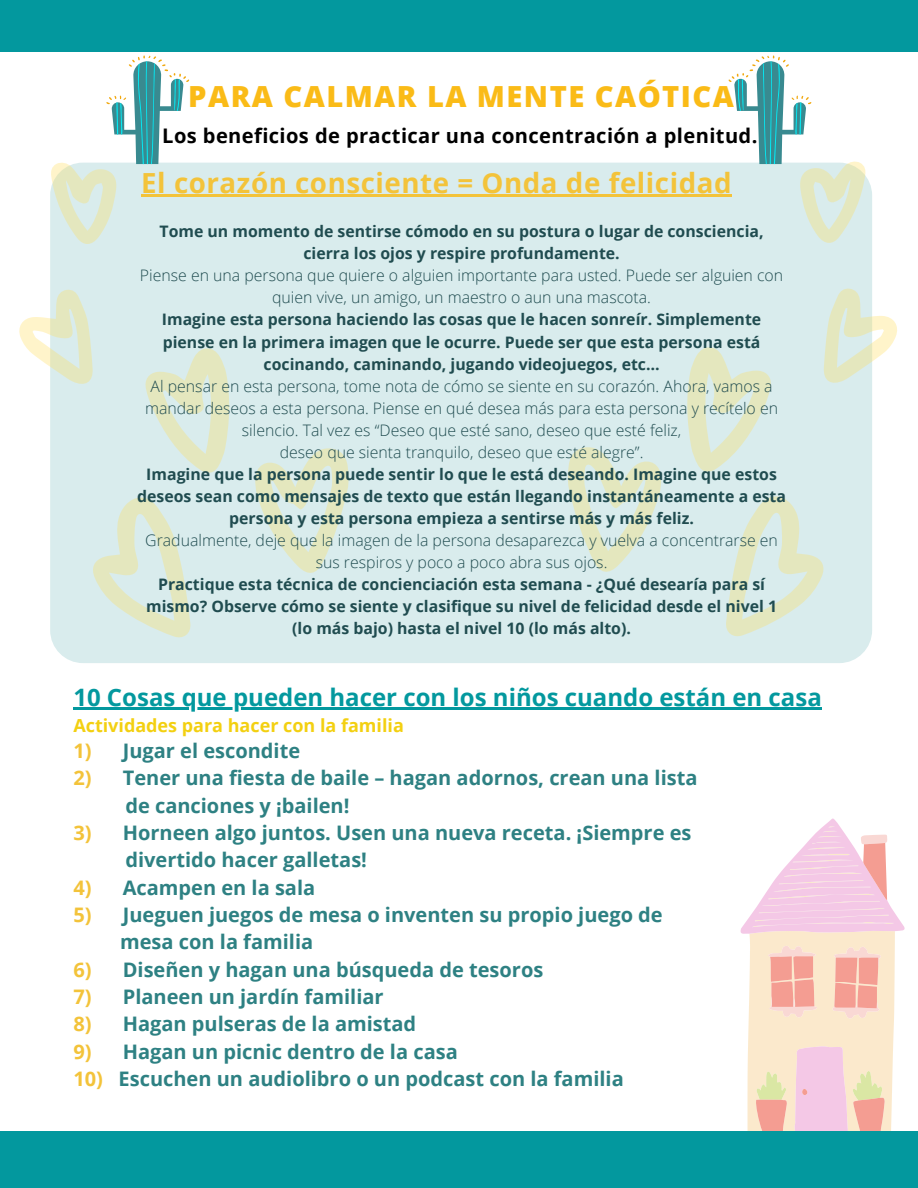
<style>
.page{position:relative;width:918px;height:1188px;background:#fff}
.page>*{position:absolute;margin:0;border:0;box-sizing:border-box;transform-origin:0 0}
.t1{font:800 29.1px "Open Sans";letter-spacing:.05em;color:#fabb17}
.t2{font:700 27.75px "Open Sans";letter-spacing:.02em;color:#f3c33a}
.t3{font:700 24px "Open Sans";color:#03989e}
.t4{font:700 20.1px "Open Sans";letter-spacing:.02em;color:#000}
.t5{font:700 19.95px/27.3px "Open Sans";color:#2e8183}
.t6{font:700 18px "Open Sans";color:#f3d011}
.t7{font:700 15.9px/22px "Open Sans";color:#204c50;text-align:center}
.t8{font:300 15.9px/22px "Open Sans";color:#204c50;text-align:center}
.s1{color:#f3c33a}
</style>
<div class="page">
<svg style="left:741px;top:818px;width:164px;height:313px"></svg>
<svg style="left:755px;top:835px;width:133px;height:296px"></svg>
<div style="left:0;top:1131px;width:918px;height:57px;background:#03989e"></div>
<div style="left:50px;top:163px;width:822px;height:500px;background:#d9eced;border-radius:33px"></div>
<svg style="left:728px;top:55px;width:83px;height:106px"></svg>
<svg style="left:106px;top:55px;width:83px;height:108px"></svg>
<div style="left:0;top:0;width:918px;height:51px;background:#03989e"></div>
<svg style="left:568px;top:161px;width:329px;height:475px"></svg>
<svg style="left:19px;top:163px;width:330px;height:474px"></svg>
<hr style="left:73px;top:708px;width:749px;height:2px;background:#03989e">
<hr style="left:141px;top:194px;width:591px;height:3px;background:#f3c33a">
<h1 class="t1" style="left:188px;top:76px;width:547px">PARA CALMAR LA MENTE CAÓTICA</h1>
<p class="t4" style="left:162px;top:121px;width:597px">Los beneficios de practicar una concentración a plenitud.</p>
<h2 class="t2" style="left:141px;top:163px;width:592px">El corazón consciente = Onda de felicidad</h2>
<p class="t7" style="left:160px;top:220px;width:606px">Tome un momento de sentirse cómodo en su postura o lugar de consciencia, cierra los ojos y respire profundamente.</p>
<p class="t8" style="left:140px;top:264px;width:645px">Piense en una persona que quiere o alguien importante para usted. Puede ser alguien con quien vive, un amigo, un maestro o aun una mascota.</p>
<p class="t7" style="left:162px;top:308px;width:601px">Imagine esta persona haciendo las cosas que le hacen sonreír. Simplemente piense en la primera imagen que le ocurre. Puede ser que esta persona está cocinando, caminando, jugando videojuegos, etc…</p>
<p class="t8" style="left:145px;top:374px;width:634px">Al pensar en esta persona, tome nota de cómo se siente en su corazón. Ahora, vamos a mandar deseos a esta persona. Piense en qué desea más para esta persona y recítelo en silencio. Tal vez es “Deseo que esté sano, deseo que esté feliz,<br>deseo que sienta tranquilo, deseo que esté alegre”.</p>
<p class="t7" style="left:137px;top:463px;width:650px">Imagine que la persona puede sentir lo que le está deseando. Imagine que estos deseos sean como mensajes de texto que están llegando instantáneamente a esta persona y esta persona empieza a sentirse más y más feliz.</p>
<p class="t8" style="left:145px;top:529px;width:634px">Gradualmente, deje que la imagen de la persona desaparezca y vuelva a concentrarse en sus respiros y poco a poco abra sus ojos.</p>
<p class="t7" style="left:146px;top:573px;width:632px">Practique esta técnica de concienciación esta semana - ¿Qué desearía para sí mismo? Observe cómo se siente y clasifique su nivel de felicidad desde el nivel 1 (lo más bajo) hasta el nivel 10 (lo más alto).</p>
<h3 class="t3" style="left:73px;top:680px;width:750px">10 Cosas que pueden hacer con los niños cuando están en casa</h3>
<p class="t6" style="left:73px;top:713px;width:332px">Actividades para hacer con la familia</p>
<p class="t5" style="left:73px;top:737px;width:228px"><span class="s1">1)</span> Jugar el escondite</p>
<p class="t5" style="left:125px;top:764px;width:574px;text-indent:-52px"><span class="s1">2)</span> Tener una fiesta de baile – hagan adornos, crean una lista de canciones y ¡bailen!</p>
<p class="t5" style="left:125px;top:819px;width:568px;text-indent:-52px"><span class="s1">3)</span> Horneen algo juntos. Usen una nueva receta. ¡Siempre es divertido hacer galletas!</p>
<p class="t5" style="left:73px;top:873px;width:243px"><span class="s1">4)</span> Acampen en la sala</p>
<p class="t5" style="left:120px;top:901px;width:544px;text-indent:-47px"><span class="s1">5)</span> Jueguen juegos de mesa o inventen su propio juego de mesa con la familia</p>
<p class="t5" style="left:73px;top:955px;width:472px"><span class="s1">6)</span> Diseñen y hagan una búsqueda de tesoros</p>
<p class="t5" style="left:73px;top:983px;width:312px"><span class="s1">7)</span> Planeen un jardín familiar</p>
<p class="t5" style="left:73px;top:1010px;width:344px"><span class="s1">8)</span> Hagan pulseras de la amistad</p>
<p class="t5" style="left:73px;top:1037px;width:386px"><span class="s1">9)</span> Hagan un picnic dentro de la casa</p>
<p class="t5" style="left:73px;top:1065px;width:552px"><span class="s1">10)</span> Escuchen un audiolibro o un podcast con la familia</p>
</div>
